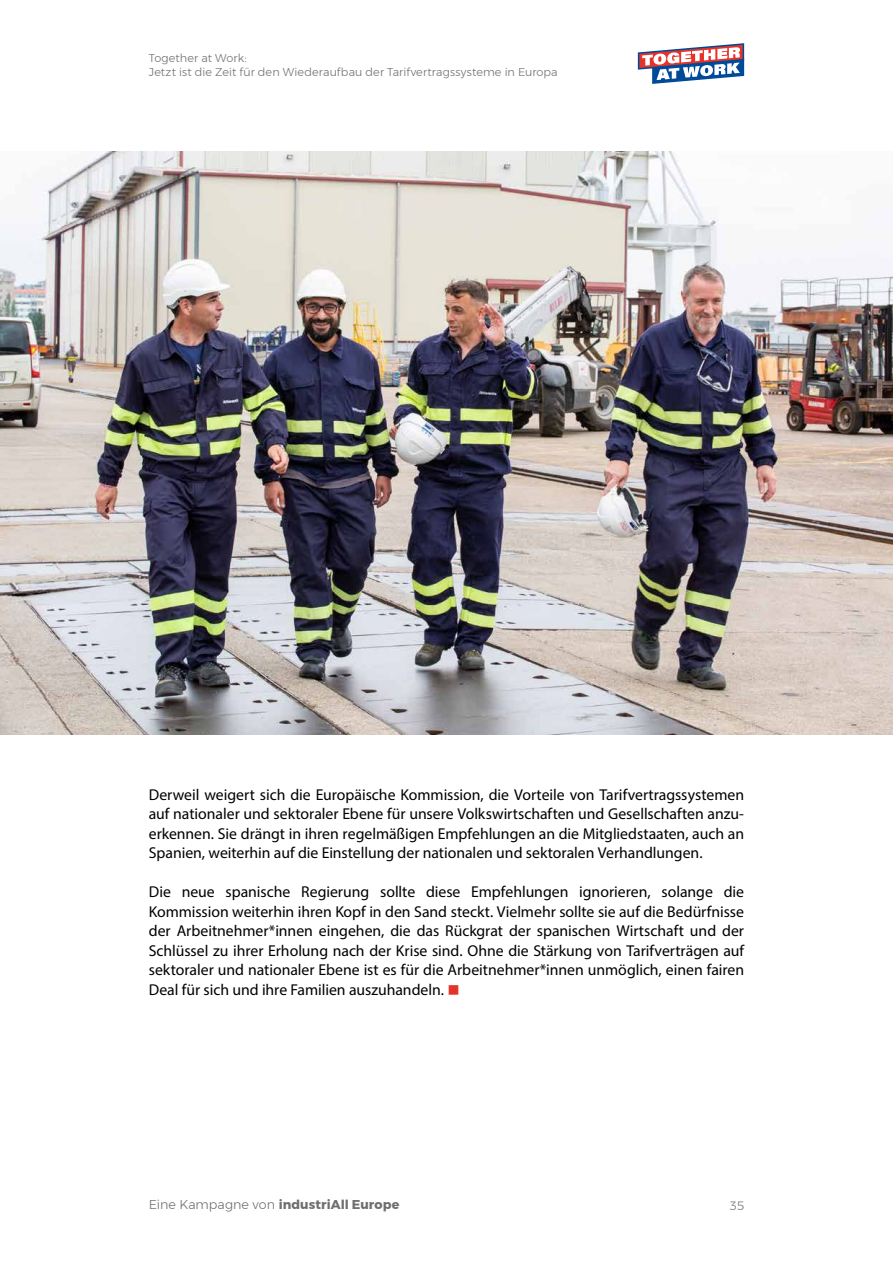
<style>
.page{position:relative;width:893px;height:1263px;background:#fff}
.page>*{position:absolute;margin:0;border:0;box-sizing:border-box;transform-origin:0 0}
.t1{font:15.75px/19.5px "Myriad Pro";letter-spacing:-.005em;color:#000;text-align:justify}
.t2{font:700 12.75px "Montserrat";letter-spacing:.005em;color:#706f6f}
.t3{font:300 12px "Montserrat";color:#706f6f}
.t4{font:300 11.25px/13.5px "Montserrat";letter-spacing:.01em;color:#706f6f}
.s1{color:#e63329}
.s2{font-weight:300}
</style>
<div class="page">
<svg style="left:638px;top:43px;width:106px;height:41px"></svg>
<img style="left:0;top:151px;width:893px;height:583px">
<p class="t4" style="left:149px;top:51px;width:410px">Together at Work:<br>Jetzt ist die Zeit für den Wiederaufbau der Tarifvertragssysteme in Europa</p>
<p class="t1" style="left:149px;top:784px;width:597px">Derweil weigert sich die Europäische Kommission, die Vorteile von Tarifvertragssystemen auf nationaler und sektoraler Ebene für unsere Volkswirtschaften und Gesellschaften anzu&shy;erkennen. Sie drängt in ihren regelmäßigen Empfehlungen an die Mitgliedstaaten, auch an Spanien, weiterhin auf die Einstellung der nationalen und sektoralen Verhandlungen.</p>
<p class="t1" style="left:149px;top:882px;width:597px">Die neue spanische Regierung sollte diese Empfehlungen ignorieren, solange die Kommission weiterhin ihren Kopf in den Sand steckt. Vielmehr sollte sie auf die Bedürfnisse der Arbeitnehmer*innen eingehen, die das Rückgrat der spanischen Wirtschaft und der Schlüssel zu ihrer Erholung nach der Krise sind. Ohne die Stärkung von Tarifverträgen auf sektoraler und nationaler Ebene ist es für die Arbeitnehmer*innen unmöglich, einen fairen Deal für sich und ihre Familien auszuhandeln. <span class="s1">■</span></p>
<p class="t2" style="left:149px;top:1194px;width:252px"><span class="s2">Eine Kampagne von</span> industriAll Europe</p>
<p class="t3" style="left:730px;top:1196px;width:16px">35</p>
</div>
